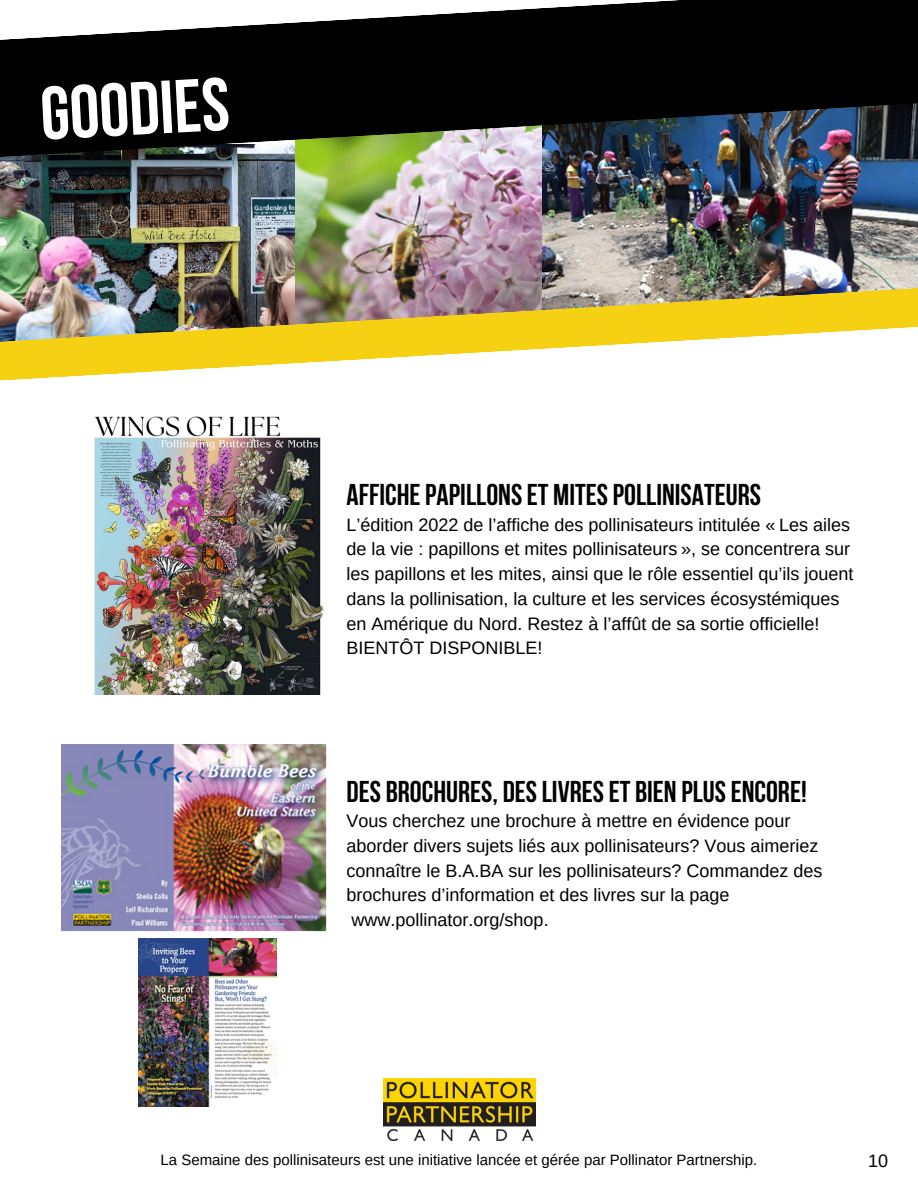
<style>
.page{position:relative;width:918px;height:1188px;background:#fff}
.page>*{position:absolute;margin:0;border:0;box-sizing:border-box;transform-origin:0 0}
.t1{font:700 75px "Bebas Neue";color:#fff}
.t2{font:700 30px "Bebas Neue";color:#000}
.t3{font:18px/24.8px "Arimo";color:#000}
.t4{font:15px "Arimo";color:#000}
</style>
<div class="page">
<img style="left:61px;top:745px;width:266px;height:186px">
<img style="left:541px;top:159px;width:377px;height:127px">
<img style="left:0;top:159px;width:295px;height:127px">
<img style="left:295px;top:159px;width:246px;height:127px">
<svg style="left:0;top:0;width:918px;height:159px;background:#292b2b"></svg>
<img style="left:0;top:286px;width:918px;height:95px">
<img style="left:139px;top:939px;width:137px;height:167px">
<img style="left:94px;top:417px;width:230px;height:278px">
<img style="left:383px;top:1079px;width:152px;height:62px">
<h1 class="t1" style="left:39px;top:83px;width:191px;rotate:-3deg">GOODIES</h1>
<h2 class="t2" style="left:347px;top:483px;width:416px">AFFICHEPAPILLONSET MITESPOLLINISATEURS</h2>
<p class="t3" style="left:347px;top:512px;width:508px">L’édition 2022 de l’affiche des pollinisateurs intitulée « Les ailes de la vie : papillons et mites pollinisateurs », se concentrera sur les papillons et les mites, ainsi que le rôle essentiel qu’ils jouent dans la pollinisation, la culture et les services écosystémiques en Amérique du Nord. Restez à l’affût de sa sortie officielle!<br>BIENTÔT DISPONIBLE!</p>
<h2 class="t2" style="left:347px;top:779px;width:462px">DES BROCHURES, DESLIVRESET BIEN PLUSENCORE!</h2>
<p class="t3" style="left:347px;top:809px;width:477px">Vous cherchez une brochure à mettre en évidence pour aborder divers sujets liés aux pollinisateurs? Vous aimeriez connaître le B.A.BA sur les pollinisateurs? Commandez des brochures d’information et des livres sur la page www.pollinator.org/shop.</p>
<p class="t4" style="left:161px;top:1151px;width:598px">La Semaine des pollinisateurs est une initiative lancée et gérée par Pollinator Partnership.</p>
<p class="t3" style="left:868px;top:1148px;width:22px">10</p>
</div>
